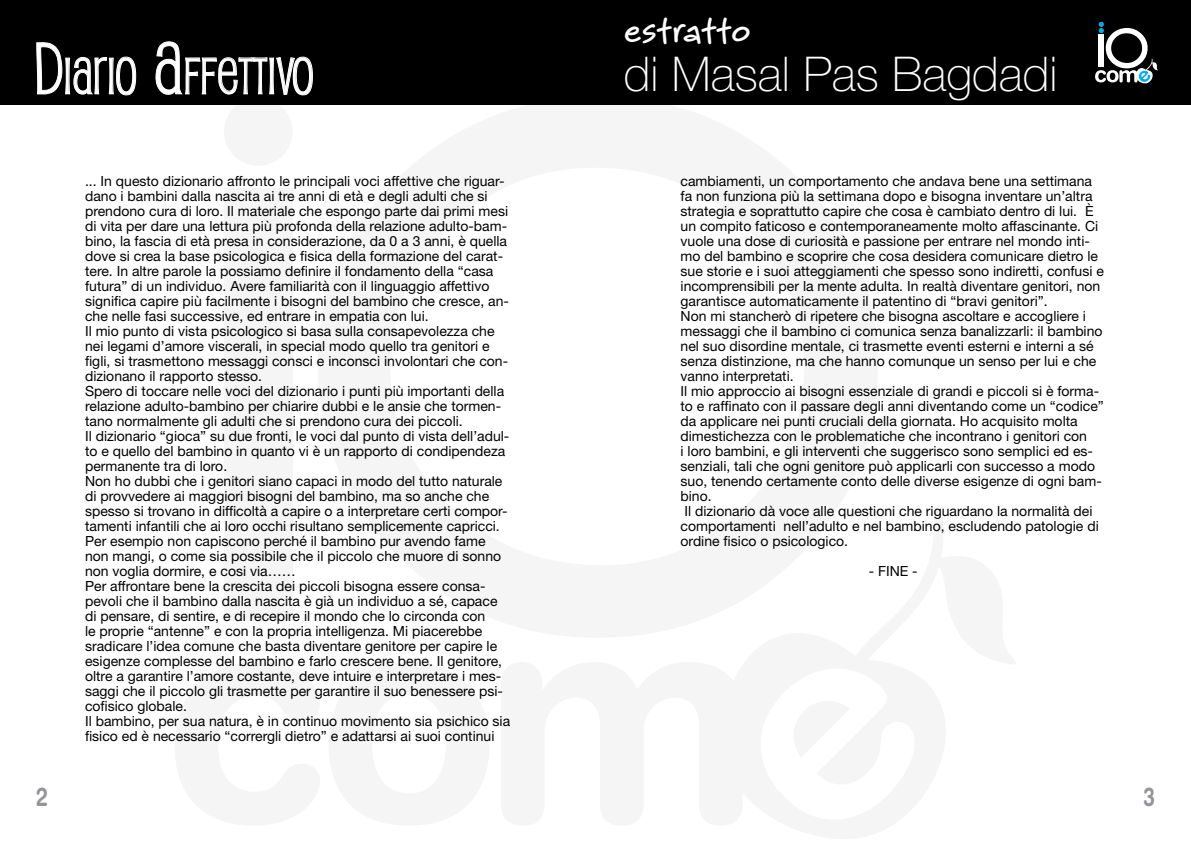
<style>
.page{position:relative;width:1191px;height:842px;background:#fff}
.page>*{position:absolute;margin:0;border:0;box-sizing:border-box;transform-origin:0 0}
.t1{font:49.7px "Pupcat";color:#fff;scale:.96 1}
.t2{font:100 48px "Helvetica Neue LT Std";color:#fff}
.t3{font:700 40px "Bruno JB Std";letter-spacing:-.01em;color:#fff}
.t4{font:700 26px "Helvetica Rounded LT Std";color:#939598;scale:.75 1}
.t5{font:14px/15px "Helvetica Neue LT Std";color:#000}
.s1{font-size:71px}
</style>
<div class="page">
<div style="left:224px;top:188px;width:68px;height:433px;background:#f5f5f5"></div>
<div style="left:0;top:0;width:1191px;height:105px;background:#000"></div>
<svg style="left:1095px;top:22px;width:63px;height:62px"></svg>
<svg style="left:36px;top:42px;width:101px;height:54px"></svg>
<svg style="left:155px;top:41px;width:158px;height:55px"></svg>
<h1 class="t1" style="left:34px;top:45px;width:292px"><span class="s1">D</span>IARIO <span class="s1">A</span>FFETTIVO</h1>
<h3 class="t3" style="left:624px;top:3px;width:128px">estratto</h3>
<h2 class="t2" style="left:624px;top:46px;width:435px">di Masal Pas Bagdadi</h2>
<p class="t5" style="left:85px;top:173px;width:427px">... In questo dizionario affronto le principali voci affettive che riguar&shy;dano i bambini dalla nascita ai tre anni di età e degli adulti che si prendono cura di loro. Il materiale che espongo parte dai primi mesi di vita per dare una lettura più profonda della relazione adulto-bam&shy;bino, la fascia di età presa in considerazione, da 0 a 3 anni, è quella dove si crea la base psicologica e fisica della formazione del carat&shy;tere. In altre parole la possiamo definire il fondamento della “casa futura” di un individuo. Avere familiarità con il linguaggio affettivo significa capire più facilmente i bisogni del bambino che cresce, an&shy;che nelle fasi successive, ed entrare in empatia con lui.<br>Il mio punto di vista psicologico si basa sulla consapevolezza che nei legami d’amore viscerali, in special modo quello tra genitori e figli, si trasmettono messaggi consci e inconsci involontari che con&shy;dizionano il rapporto stesso.<br>Spero di toccare nelle voci del dizionario i punti più importanti della relazione adulto-bambino per chiarire dubbi e le ansie che tormen&shy;tano normalmente gli adulti che si prendono cura dei piccoli.<br>Il dizionario “gioca” su due fronti, le voci dal punto di vista dell’adul&shy;to e quello del bambino in quanto vi è un rapporto di condipendeza permanente tra di loro.<br>Non ho dubbi che i genitori siano capaci in modo del tutto naturale di provvedere ai maggiori bisogni del bambino, ma so anche che spesso si trovano in difficoltà a capire o a interpretare certi compor&shy;tamenti infantili che ai loro occhi risultano semplicemente capricci.<br>Per esempio non capiscono perché il bambino pur avendo fame non mangi, o come sia possibile che il piccolo che muore di sonno non voglia dormire, e cosi via……<br>Per affrontare bene la crescita dei piccoli bisogna essere consa&shy;pevoli che il bambino dalla nascita è già un individuo a sé, capace di pensare, di sentire, e di recepire il mondo che lo circonda con<br>le proprie “antenne” e con la propria intelligenza. Mi piacerebbe sradicare l’idea comune che basta diventare genitore per capire le esigenze complesse del bambino e farlo crescere bene. Il genitore, oltre a garantire l’amore costante, deve intuire e interpretare i mes&shy;saggi che il piccolo gli trasmette per garantire il suo benessere psi&shy;cofisico globale.<br>Il bambino, per sua natura, è in continuo movimento sia psichico sia fisico ed è necessario “corrergli dietro” e adattarsi ai suoi continui</p>
<p class="t5" style="left:680px;top:173px;width:425px">cambiamenti, un comportamento che andava bene una settimana fa non funziona più la settimana dopo e bisogna inventare un’altra strategia e soprattutto capire che cosa è cambiato dentro di lui. È un compito faticoso e contemporaneamente molto affascinante. Ci vuole una dose di curiosità e passione per entrare nel mondo inti&shy;mo del bambino e scoprire che cosa desidera comunicare dietro le sue storie e i suoi atteggiamenti che spesso sono indiretti, confusi e incomprensibili per la mente adulta. In realtà diventare genitori, non garantisce automaticamente il patentino di “bravi genitori”.<br>Non mi stancherò di ripetere che bisogna ascoltare e accogliere i messaggi che il bambino ci comunica senza banalizzarli: il bambino nel suo disordine mentale, ci trasmette eventi esterni e interni a sé senza distinzione, ma che hanno comunque un senso per lui e che vanno interpretati.<br>Il mio approccio ai bisogni essenziale di grandi e piccoli si è forma&shy;to e raffinato con il passare degli anni diventando come un “codice” da applicare nei punti cruciali della giornata. Ho acquisito molta dimestichezza con le problematiche che incontrano i genitori con<br>i loro bambini, e gli interventi che suggerisco sono semplici ed es&shy;senziali, tali che ogni genitore può applicarli con successo a modo suo, tenendo certamente conto delle diverse esigenze di ogni bam&shy;bino.<br>Il dizionario dà voce alle questioni che riguardano la normalità dei comportamenti nell’adulto e nel bambino, escludendo patologie di ordine fisico o psicologico.</p>
<p class="t5" style="left:868px;top:563px;width:50px">- FINE -</p>
<h3 class="t4" style="left:36px;top:781px;width:17px">2</h3>
<h3 class="t4" style="left:1143px;top:781px;width:17px">3</h3>
</div>
